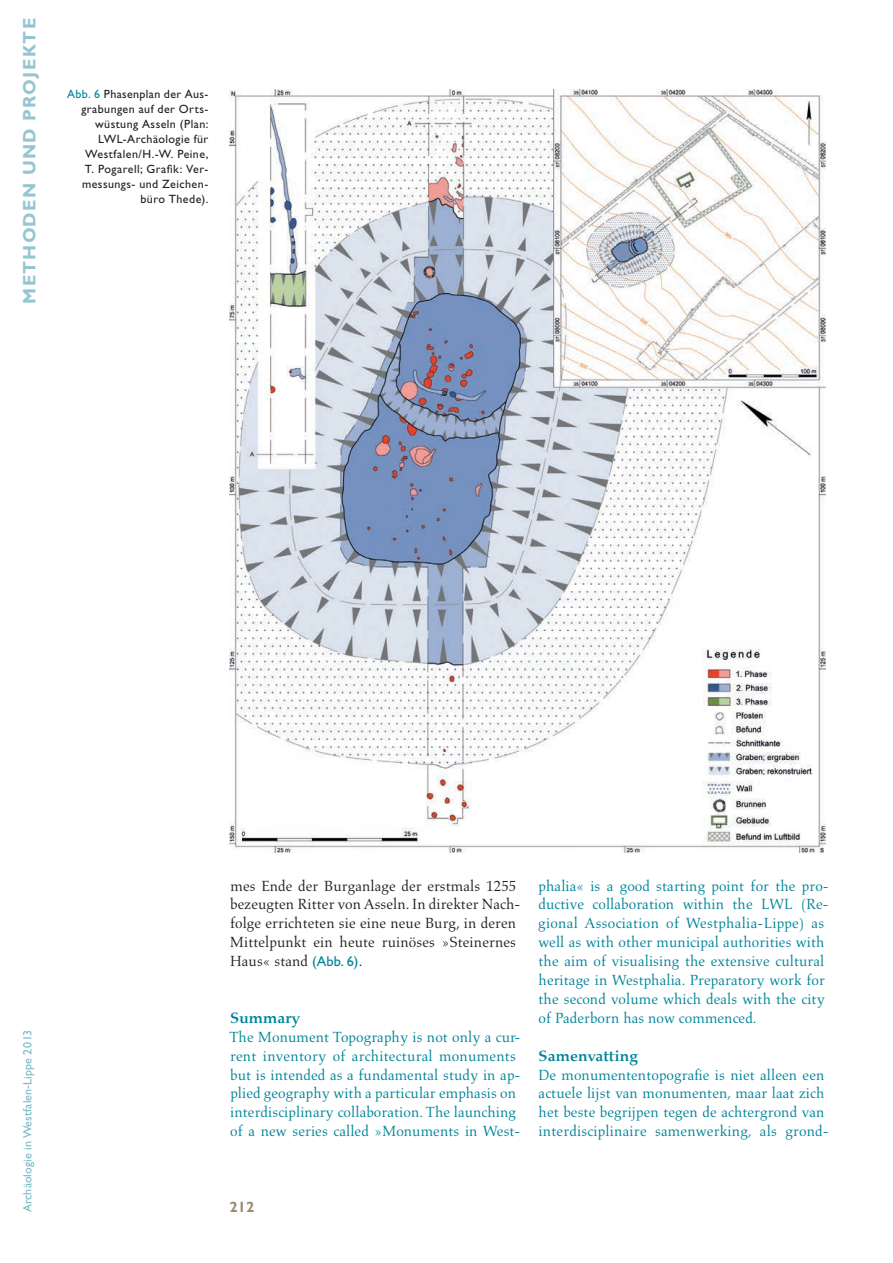
<style>
.page{position:relative;width:893px;height:1263px;background:#fff}
.page>*{position:absolute;margin:0;border:0;box-sizing:border-box;transform-origin:0 0}
.t1{font:18px "Gill Sans Std Bold 9";letter-spacing:.07em;color:#94c6d2}
.t2{font:15px/18.9px "Aldus LT Std";letter-spacing:.005em;color:#00849a}
.t3{font:15px/18.9px "Aldus LT Std";letter-spacing:.005em;color:#231f20}
.t4{font:700 15px "Aldus Nova";letter-spacing:.015em;color:#00849a}
.t5{font:700 15px "Gill Sans Std";color:#9c8c6f}
.t6{font:12px/15px "Gill Sans Std";letter-spacing:.035em;color:#231f20;text-align:right}
.t7{font:12px "Gill Sans Std 10";letter-spacing:.01em;color:#79b9c7}
.s1{color:#00849a}
.s2{font-family:"Gill Sans Std";font-size:14.4px;color:#00849a}
</style>
<div class="page">
<img style="left:230px;top:90px;width:595px;height:763px">
<p class="t1" style="left:19px;top:304px;width:287px;rotate:-90deg">METHODEN UND PROJEKTE</p>
<p class="t6" style="left:67px;top:86px;width:143px"><span class="s1">Abb. 6</span> Phasenplan der Aus&shy;grabungen auf der Orts&shy;wüstung Asseln (Plan:<br>LWL-Archäologie für<br>Westfalen/H.-W. Peine,<br>T. Pogarell; Grafik: Ver&shy;messungs- und Zeichen&shy;büro Thede).</p>
<p class="t7" style="left:21px;top:1212px;width:184px;rotate:-90deg">Archäologie in Westfalen-Lippe 2013</p>
<p class="t3" style="left:230px;top:876px;width:292px">mes Ende der Burganlage der erstmals 1255 bezeugten Ritter von Asseln. In direkter Nach&shy;folge errichteten sie eine neue Burg, in deren Mittelpunkt ein heute ruinöses »Steinernes Haus« stand <span class="s2">(Abb. 6)</span>.</p>
<p class="t4" style="left:230px;top:1009px;width:71px">Summary</p>
<p class="t2" style="left:229px;top:1027px;width:293px">The Monument Topography is not only a cur&shy;rent inventory of architectural monuments but is intended as a fundamental study in ap&shy;plied geography with a particular emphasis on interdisciplinary collaboration. The launching of a new series called »Monuments in West-</p>
<p class="t2" style="left:538px;top:876px;width:292px">phalia« is a good starting point for the pro&shy;ductive collaboration within the LWL (Re&shy;gional Association of Westphalia-Lippe) as well as with other municipal authorities with the aim of visualising the extensive cultural heritage in Westphalia. Preparatory work for the second volume which deals with the city of Paderborn has now commenced.</p>
<p class="t4" style="left:538px;top:1047px;width:101px">Samenvatting</p>
<p class="t2" style="left:538px;top:1065px;width:292px">De monumententopografie is niet alleen een actuele lijst van monumenten, maar laat zich het beste begrijpen tegen de achtergrond van interdisciplinaire samenwerking, als grond-</p>
<p class="t5" style="left:230px;top:1198px;width:26px">212</p>
</div>
